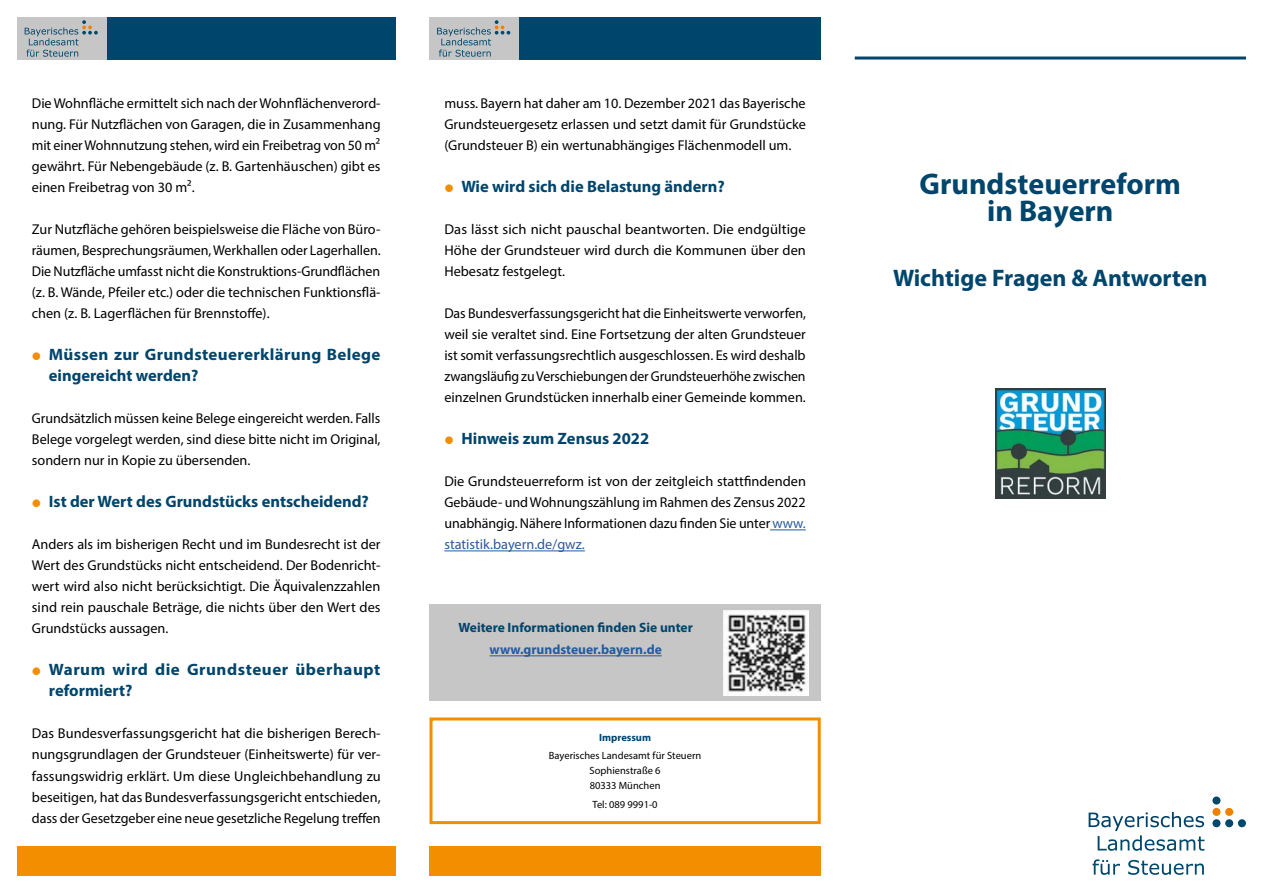
<style>
.page{position:relative;width:1263px;height:893px;background:#fff}
.page>*{position:absolute;margin:0;border:0;box-sizing:border-box;transform-origin:0 0}
.h1_Headline-1{font:700 30px "Myriad Pro";color:#00456c}
.h2_Headline-2{font:700 24px "Myriad Pro";color:#00456c}
.p_Aufzählung3{font:700 16.5px "Myriad Pro";color:#00456c}
.p_Aufzählung3-2{font:700 16.5px/21px "Myriad Pro";letter-spacing:.02em;color:#00456c}
.p_Aufzählung3-3{font:700 16.5px/21px "Myriad Pro";letter-spacing:.03em;color:#00456c}
.p_Fließtext{font:14.25px/21px "Myriad Pro";color:#000;text-align:justify}
.p_Fließtex_bold{font:700 13.5px/22.5px "Myriad Pro";color:#00456c;text-align:center}
.p_Impressum{font:10.5px/15px "Myriad Pro";color:#000;text-align:center}
.p_Impressum_bold{font:700 10.5px "Myriad Pro";color:#00456c}
.s1{color:#275b9b}
</style>
<div class="page">
<div style="left:429px;top:846px;width:392px;height:30px;background:#f28e00"></div>
<div style="left:17px;top:846px;width:378px;height:30px;background:#f28e00"></div>
<div style="left:1238px;top:819px;width:8px;height:8px;background:#00486b;border-radius:50%"></div>
<div style="left:1225px;top:819px;width:8px;height:8px;background:#00486b;border-radius:50%"></div>
<div style="left:1225px;top:808px;width:8px;height:8px;background:#ec8200;border-radius:50%"></div>
<div style="left:1212px;top:819px;width:8px;height:8px;background:#00486b;border-radius:50%"></div>
<div style="left:1212px;top:808px;width:8px;height:8px;background:#ec8200;border-radius:50%"></div>
<div style="left:1212px;top:796px;width:8px;height:8px;background:#00486b;border-radius:50%"></div>
<svg style="left:1089px;top:812px;width:115px;height:39px"></svg>
<svg style="left:1092px;top:859px;width:28px;height:16px"></svg>
<svg style="left:1128px;top:860px;width:76px;height:15px"></svg>
<hr style="left:855px;top:57px;width:391px;height:3px;background:#00456c">
<div style="left:429px;top:717px;width:392px;height:107px;border:3px solid #f28e00"></div>
<div style="left:17px;top:17px;width:378px;height:43px;background:#00456c"></div>
<div style="left:17px;top:17px;width:89px;height:43px;background:#c6c6c6"></div>
<svg style="left:25px;top:20px;width:73px;height:37px"></svg>
<div style="left:429px;top:17px;width:392px;height:43px;background:#00456c"></div>
<div style="left:429px;top:17px;width:90px;height:43px;background:#c6c6c6"></div>
<svg style="left:437px;top:20px;width:73px;height:37px"></svg>
<hr style="left:770px;top:529px;width:36px;height:1px;background:#275b9b">
<hr style="left:444px;top:550px;width:141px;height:1px;background:#275b9b">
<div style="left:429px;top:605px;width:392px;height:96px;background:#c6c6c6"></div>
<hr style="left:489px;top:655px;width:173px;height:1px;background:#275b9b">
<img style="left:723px;top:610px;width:85px;height:85px">
<img style="left:995px;top:388px;width:111px;height:111px">
<p class="p_Fließtext" style="left:32px;top:93px;width:350px">Die Wohnfläche ermittelt sich nach der Wohnflächenverord&shy;nung. Für Nutzflächen von Garagen, die in Zusammenhang mit einer Wohnnutzung stehen, wird ein Freibetrag von 50 m² gewährt. Für Nebengebäude (z. B. Gartenhäuschen) gibt es einen Freibetrag von 30 m².</p>
<p class="p_Fließtext" style="left:32px;top:219px;width:350px">Zur Nutzfläche gehören beispielsweise die Fläche von Büro&shy;räumen, Besprechungsräumen, Werkhallen oder Lagerhallen.<br>Die Nutzfläche umfasst nicht die Konstruktions-Grundflächen (z. B. Wände, Pfeiler etc.) oder die technischen Funktionsflä&shy;chen (z. B. Lagerflächen für Brennstoffe).</p>
<p class="p_Aufzählung3-2" style="left:49px;top:344px;width:333px">Müssen zur Grundsteuererklärung Belege eingereicht werden?</p>
<p class="p_Fließtext" style="left:32px;top:408px;width:350px">Grundsätzlich müssen keine Belege eingereicht werden. Falls Belege vorgelegt werden, sind diese bitte nicht im Original, sondern nur in Kopie zu übersenden.</p>
<p class="p_Aufzählung3" style="left:49px;top:491px;width:322px">Ist der Wert des Grundstücks entscheidend?</p>
<p class="p_Fließtext" style="left:32px;top:534px;width:350px">Anders als im bisherigen Recht und im Bundesrecht ist der Wert des Grundstücks nicht entscheidend. Der Bodenricht&shy;wert wird also nicht berücksichtigt. Die Äquivalenzzahlen sind rein pauschale Beträge, die nichts über den Wert des Grundstücks aussagen.</p>
<p class="p_Aufzählung3-3" style="left:49px;top:659px;width:333px">Warum wird die Grundsteuer überhaupt reformiert?</p>
<p class="p_Fließtext" style="left:32px;top:723px;width:350px">Das Bundesverfassungsgericht hat die bisherigen Berech&shy;nungsgrundlagen der Grundsteuer (Einheitswerte) für ver&shy;fassungswidrig erklärt. Um diese Ungleichbehandlung zu beseitigen, hat das Bundesverfassungsgericht entschieden, dass der Gesetzgeber eine neue gesetzliche Regelung treffen</p>
<p class="p_Fließtext" style="left:444px;top:93px;width:363px">muss. Bayern hat daher am 10. Dezember 2021 das Bayerische Grundsteuergesetz erlassen und setzt damit für Grundstücke (Grundsteuer B) ein wertunabhängiges Flächenmodell um.</p>
<p class="p_Aufzählung3" style="left:461px;top:176px;width:265px">Wie wird sich die Belastung ändern?</p>
<p class="p_Fließtext" style="left:444px;top:219px;width:363px">Das lässt sich nicht pauschal beantworten. Die endgültige Höhe der Grundsteuer wird durch die Kommunen über den Hebesatz festgelegt.</p>
<p class="p_Fließtext" style="left:444px;top:303px;width:363px">Das Bundesverfassungsgericht hat die Einheitswerte verworfen, weil sie veraltet sind. Eine Fortsetzung der alten Grundsteuer ist somit verfassungsrechtlich ausgeschlossen. Es wird deshalb zwangsläufig zu Verschiebungen der Grundsteuerhöhe zwischen einzelnen Grundstücken innerhalb einer Gemeinde kommen.</p>
<p class="p_Aufzählung3" style="left:461px;top:428px;width:189px">Hinweis zum Zensus 2022</p>
<p class="p_Fließtext" style="left:444px;top:471px;width:363px">Die Grundsteuerreform ist von der zeitgleich stattfindenden Gebäude- und Wohnungszählung im Rahmen des Zensus 2022 unabhängig. Nähere Informationen dazu finden Sie unter <span class="s1">www. statistik.bayern.de/gwz.</span></p>
<p class="p_Fließtex_bold" style="left:458px;top:616px;width:236px">Weitere Informationen finden Sie unter <span class="s1">www.grundsteuer.bayern.de</span></p>
<p class="p_Impressum_bold" style="left:599px;top:731px;width:54px">Impressum</p>
<p class="p_Impressum" style="left:549px;top:748px;width:154px">Bayerisches Landesamt für Steuern<br>Sophienstraße 6<br>80333 München</p>
<p class="p_Impressum" style="left:592px;top:796px;width:67px">Tel: 089 9991-0</p>
<h2 class="h1_Headline-1" style="left:920px;top:164px;width:263px">Grundsteuerreform</h2>
<h2 class="h1_Headline-1" style="left:987px;top:191px;width:128px">in Bayern</h2>
<h3 class="h2_Headline-2" style="left:893px;top:262px;width:316px">Wichtige Fragen &amp; Antworten</h3>
</div>
